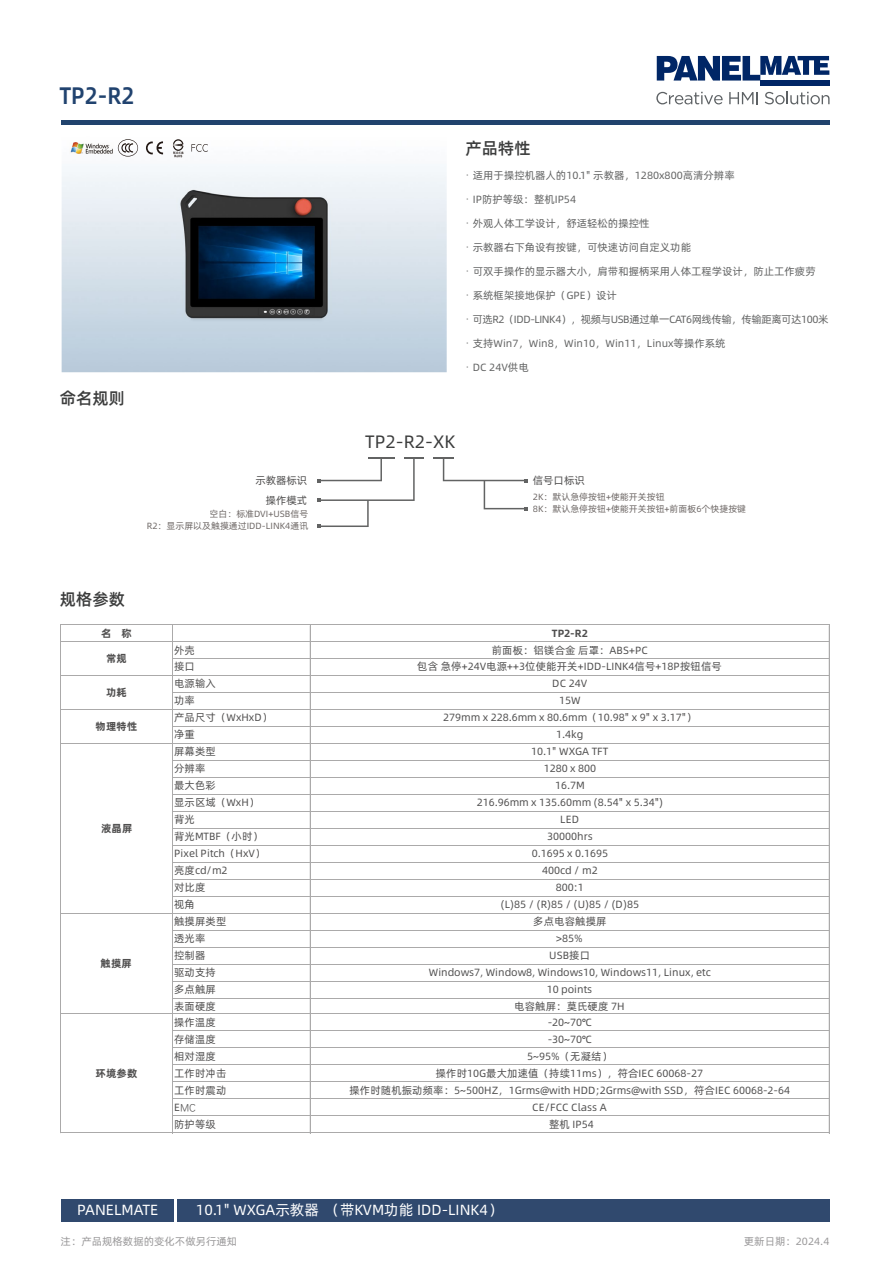
<style>
.page{position:relative;width:893px;height:1263px;background:#fff}
.page>*{position:absolute;margin:0;border:0;box-sizing:border-box;transform-origin:0 0}
.t1{font:500 24px "Alibaba Pu Hui Ti";color:#21436f;scale:.92 1}
.t2{font:18px "Alibaba Pu Hui Ti";color:#3c3d3d}
.t3{font:500 16.5px "Alibaba Pu Hui Ti";color:#3c3d3d}
.t4{font:14.7px "Alibaba Pu Hui Ti";color:#fff}
.t5{font:10.5px "Alibaba Pu Hui Ti";letter-spacing:.005em;color:#504f4f}
.t6{font:10.5px "Alibaba Pu Hui Ti";color:#626363}
.t7{font:10.5px "Alibaba Pu Hui Ti";letter-spacing:-.04em;color:#626363}
.t8{font:10.5px "Alibaba Pu Hui Ti";color:#999899}
.t9{font:700 10.5px "Alibaba Pu Hui Ti";letter-spacing:.015em;color:#504f4f}
.t10{font:10.5px "Deng Xian";color:#504f4f}
.t11{font:9px/11.9px "Alibaba Pu Hui Ti";color:#6f6967}
.s1{font-family:"Adobe Song Std";font-weight:300}
.s2{font-family:"Alibaba Pu Hui Ti"}
</style>
<div class="page">
<img style="left:62px;top:147px;width:385px;height:225px">
<svg style="left:118px;top:139px;width:20px;height:18px"></svg>
<svg style="left:146px;top:141px;width:17px;height:14px"></svg>
<svg style="left:173px;top:139px;width:11px;height:18px"></svg>
<svg style="left:191px;top:144px;width:17px;height:8px"></svg>
<img style="left:69px;top:142px;width:45px;height:12px">
<div style="left:61px;top:1199px;width:112px;height:22px;background:#30496e"></div>
<div style="left:177px;top:1199px;width:652px;height:22px;background:#30496e"></div>
<hr style="left:61px;top:120px;width:768px;height:4px;background:#21436d">
<svg style="left:656px;top:92px;width:67px;height:12px"></svg>
<svg style="left:729px;top:92px;width:29px;height:12px"></svg>
<svg style="left:765px;top:92px;width:64px;height:12px"></svg>
<svg style="left:657px;top:56px;width:172px;height:25px"></svg>
<div style="left:760px;top:81px;width:69px;height:5px;background:#002666"></div>
<hr style="left:404px;top:457px;width:20px;height:2px;background:#626363">
<hr style="left:433px;top:457px;width:21px;height:2px;background:#626363">
<svg style="left:443px;top:459px;width:85px;height:52px"></svg>
<svg style="left:317px;top:457px;width:98px;height:71px"></svg>
<hr style="left:61px;top:624px;width:1px;height:509px;background:#abaaaa">
<hr style="left:172px;top:625px;width:1px;height:508px;background:#abaaaa">
<hr style="left:310px;top:625px;width:1px;height:508px;background:#abaaaa">
<hr style="left:829px;top:625px;width:1px;height:508px;background:#abaaaa">
<hr style="left:61px;top:624px;width:768px;height:1px;background:#abaaaa">
<hr style="left:61px;top:641px;width:768px;height:1px;background:#abaaaa">
<hr style="left:173px;top:658px;width:656px;height:1px;background:#abaaaa">
<hr style="left:61px;top:675px;width:768px;height:1px;background:#abaaaa">
<hr style="left:173px;top:692px;width:656px;height:1px;background:#abaaaa">
<hr style="left:61px;top:709px;width:768px;height:1px;background:#abaaaa">
<hr style="left:173px;top:726px;width:656px;height:1px;background:#abaaaa">
<hr style="left:61px;top:743px;width:768px;height:1px;background:#abaaaa">
<hr style="left:173px;top:760px;width:656px;height:1px;background:#abaaaa">
<hr style="left:173px;top:777px;width:656px;height:1px;background:#abaaaa">
<hr style="left:173px;top:794px;width:656px;height:1px;background:#abaaaa">
<hr style="left:173px;top:811px;width:656px;height:1px;background:#abaaaa">
<hr style="left:173px;top:828px;width:656px;height:1px;background:#abaaaa">
<hr style="left:173px;top:845px;width:656px;height:1px;background:#abaaaa">
<hr style="left:173px;top:862px;width:656px;height:1px;background:#abaaaa">
<hr style="left:173px;top:879px;width:656px;height:1px;background:#abaaaa">
<hr style="left:173px;top:896px;width:656px;height:1px;background:#abaaaa">
<hr style="left:61px;top:913px;width:768px;height:1px;background:#abaaaa">
<hr style="left:173px;top:930px;width:656px;height:1px;background:#abaaaa">
<hr style="left:173px;top:947px;width:656px;height:1px;background:#abaaaa">
<hr style="left:173px;top:964px;width:656px;height:1px;background:#abaaaa">
<hr style="left:173px;top:981px;width:656px;height:1px;background:#abaaaa">
<hr style="left:173px;top:998px;width:656px;height:1px;background:#abaaaa">
<hr style="left:61px;top:1014px;width:768px;height:1px;background:#abaaaa">
<hr style="left:173px;top:1031px;width:656px;height:1px;background:#abaaaa">
<hr style="left:173px;top:1048px;width:656px;height:1px;background:#abaaaa">
<hr style="left:173px;top:1065px;width:656px;height:1px;background:#abaaaa">
<hr style="left:173px;top:1081px;width:656px;height:1px;background:#abaaaa">
<hr style="left:173px;top:1098px;width:656px;height:1px;background:#abaaaa">
<hr style="left:173px;top:1115px;width:656px;height:1px;background:#abaaaa">
<hr style="left:61px;top:1132px;width:768px;height:1px;background:#abaaaa">
<h1 class="t1" style="left:59px;top:77px;width:83px">TP2-R2</h1>
<h3 class="t3" style="left:60px;top:386px;width:67px">命名规则</h3>
<h3 class="t3" style="left:465px;top:136px;width:67px">产品特性</h3>
<p class="t6" style="left:462px;top:168px;width:274px"><span class="s1">·</span>适用于操控机器人的10.1" 示教器，1280x800高清分辨率</p>
<p class="t6" style="left:462px;top:192px;width:115px"><span class="s1">·</span>IP防护等级：整机IP54</p>
<p class="t6" style="left:462px;top:216px;width:189px"><span class="s1">·</span>外观人体工学设计，舒适轻松的操控性</p>
<p class="t6" style="left:462px;top:240px;width:230px"><span class="s1">·</span>示教器右下角设有按键，可快速访问自定义功能</p>
<p class="t6" style="left:462px;top:264px;width:355px"><span class="s1">·</span>可双手操作的显示器大小，肩带和握柄采用人体工程学设计，防止工作疲劳</p>
<p class="t6" style="left:462px;top:288px;width:156px"><span class="s1">·</span>系统框架接地保护（GPE）设计</p>
<p class="t7" style="left:462px;top:312px;width:368px"><span class="s1">·</span>可选R2（IDD-LINK4），视频与USB通过单一CAT6网线传输，传输距离可达100米</p>
<p class="t6" style="left:462px;top:336px;width:265px"><span class="s1">·</span>支持Win7，Win8，Win10，Win11，Linux等操作系统</p>
<p class="t6" style="left:462px;top:360px;width:68px"><span class="s1">·</span>DC 24V供电</p>
<h2 class="t2" style="left:365px;top:428px;width:92px">TP2-R2-XK</h2>
<p class="t5" style="left:255px;top:473px;width:53px">示教器标识</p>
<p class="t5" style="left:533px;top:473px;width:53px">信号口标识</p>
<p class="t5" style="left:266px;top:492px;width:43px">操作模式</p>
<p class="t11" style="left:533px;top:490px;width:215px">2K：默认急停按钮+使能开关按钮<br>8K：默认急停按钮+使能开关按钮+前面板6个快捷按键</p>
<p class="t11" style="left:147px;top:508px;width:163px;text-align:right">空白：标准DVI+USB信号<br>R2：显示屏以及触摸通过IDD-LINK4通讯</p>
<h3 class="t3" style="left:60px;top:586px;width:67px">规格参数</h3>
<p class="t9" style="left:101px;top:624px;width:32px">名 称</p>
<p class="t9" style="left:552px;top:624px;width:38px">TP2-R2</p>
<p class="t5" style="left:174px;top:642px;width:22px">外壳</p>
<p class="t5" style="left:492px;top:642px;width:158px">前面板：铝镁合金后罩：ABS+PC</p>
<p class="t5" style="left:174px;top:659px;width:22px">接口</p>
<p class="t5" style="left:417px;top:659px;width:306px">包含急停+24V电源++3位使能开关+IDD-LINK4信号+18P按钮信号</p>
<p class="t5" style="left:174px;top:676px;width:43px">电源输入</p>
<p class="t5" style="left:552px;top:676px;width:36px">DC 24V</p>
<p class="t5" style="left:174px;top:693px;width:22px">功率</p>
<p class="t5" style="left:559px;top:693px;width:23px">15W</p>
<p class="t5" style="left:174px;top:710px;width:100px">产品尺寸（WxHxD）</p>
<p class="t5" style="left:443px;top:710px;width:255px">279mm x 228.6mm x 80.6mm（10.98" x 9" x 3.17"）</p>
<p class="t5" style="left:174px;top:727px;width:22px">净重</p>
<p class="t5" style="left:556px;top:727px;width:29px">1.4kg</p>
<p class="t5" style="left:174px;top:744px;width:43px">屏幕类型</p>
<p class="t5" style="left:531px;top:744px;width:79px">10.1" WXGA TFT</p>
<p class="t5" style="left:174px;top:761px;width:33px">分辨率</p>
<p class="t5" style="left:544px;top:761px;width:54px">1280 x 800</p>
<p class="t5" style="left:174px;top:778px;width:43px">最大色彩</p>
<p class="t5" style="left:555px;top:778px;width:31px">16.7M</p>
<p class="t5" style="left:174px;top:795px;width:87px">显示区域（WxH）</p>
<p class="t5" style="left:477px;top:795px;width:188px">216.96mm x 135.60mm (8.54" x 5.34")</p>
<p class="t5" style="left:174px;top:812px;width:22px">背光</p>
<p class="t5" style="left:560px;top:812px;width:20px">LED</p>
<p class="t5" style="left:174px;top:829px;width:90px">背光MTBF（小时）</p>
<p class="t5" style="left:547px;top:829px;width:47px">30000hrs</p>
<p class="t5" style="left:174px;top:846px;width:93px">Pixel Pitch（HxV）</p>
<p class="t5" style="left:532px;top:846px;width:78px">0.1695 x 0.1695</p>
<p class="t5" style="left:174px;top:863px;width:55px">亮度cd/m2</p>
<p class="t5" style="left:542px;top:863px;width:57px">400cd / m2</p>
<p class="t5" style="left:174px;top:880px;width:33px">对比度</p>
<p class="t5" style="left:556px;top:880px;width:30px">800:1</p>
<p class="t5" style="left:174px;top:897px;width:22px">视角</p>
<p class="t5" style="left:501px;top:897px;width:140px">(L)85 / (R)85 / (U)85 / (D)85</p>
<p class="t5" style="left:174px;top:914px;width:54px">触摸屏类型</p>
<p class="t5" style="left:533px;top:914px;width:75px">多点电容触摸屏</p>
<p class="t5" style="left:174px;top:931px;width:33px">透光率</p>
<p class="t5" style="left:556px;top:931px;width:28px">&gt;85%</p>
<p class="t5" style="left:174px;top:948px;width:33px">控制器</p>
<p class="t5" style="left:549px;top:948px;width:42px">USB接口</p>
<p class="t5" style="left:174px;top:965px;width:43px">驱动支持</p>
<p class="t5" style="left:429px;top:965px;width:284px">Windows7, Window8, Windows10, Windows11, Linux, etc</p>
<p class="t5" style="left:174px;top:982px;width:43px">多点触屏</p>
<p class="t5" style="left:547px;top:982px;width:47px">10 points</p>
<p class="t5" style="left:174px;top:998px;width:43px">表面硬度</p>
<p class="t5" style="left:514px;top:998px;width:112px">电容触屏：莫氏硬度 7H</p>
<p class="t5" style="left:174px;top:1014px;width:43px">操作温度</p>
<p class="t5" style="left:548px;top:1014px;width:46px">-20~70℃</p>
<p class="t5" style="left:174px;top:1031px;width:43px">存储温度</p>
<p class="t5" style="left:548px;top:1031px;width:46px">-30~70℃</p>
<p class="t5" style="left:174px;top:1048px;width:43px">相对湿度</p>
<p class="t5" style="left:527px;top:1048px;width:86px">5~95%（无凝结）</p>
<p class="t5" style="left:174px;top:1065px;width:54px">工作时冲击</p>
<p class="t5" style="left:436px;top:1065px;width:269px">操作时10G最大加速值（持续11ms），符合IEC 60068-27</p>
<p class="t5" style="left:174px;top:1082px;width:54px">工作时震动</p>
<p class="t5" style="left:349px;top:1082px;width:442px">操作时随机振动频率：5~500HZ，1Grms@with HDD;2Grms@with SSD，符合IEC 60068-2-64</p>
<p class="t10" style="left:174px;top:1100px;width:23px"><span class="s2">E</span>MC</p>
<p class="t5" style="left:532px;top:1099px;width:76px">CE/FCC Class A</p>
<p class="t5" style="left:174px;top:1116px;width:43px">防护等级</p>
<p class="t5" style="left:549px;top:1116px;width:46px">整机 IP54</p>
<p class="t9" style="left:106px;top:650px;width:22px">常规</p>
<p class="t9" style="left:106px;top:684px;width:22px">功耗</p>
<p class="t9" style="left:96px;top:718px;width:43px">物理特性</p>
<p class="t9" style="left:101px;top:820px;width:33px">液晶屏</p>
<p class="t9" style="left:101px;top:955px;width:33px">触摸屏</p>
<p class="t9" style="left:96px;top:1065px;width:43px">环境参数</p>
<h3 class="t4" style="left:77px;top:1198px;width:83px">PANELMATE</h3>
<h3 class="t4" style="left:196px;top:1198px;width:308px">10.1" WXGA示教器（带KVM功能 IDD-LINK4）</h3>
<p class="t8" style="left:61px;top:1233px;width:178px">注：产品规格数据的变化不做另行通知</p>
<p class="t8" style="left:744px;top:1233px;width:87px">更新日期：2024.4</p>
</div>
